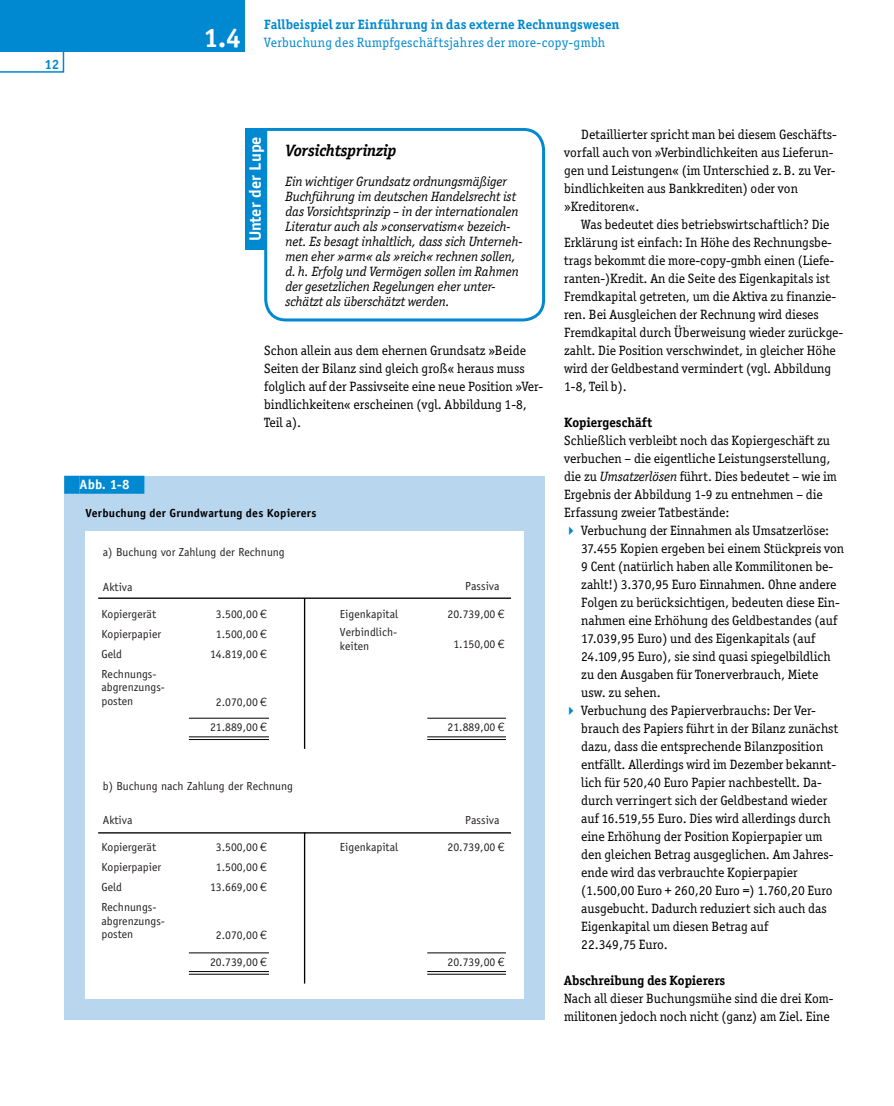
<style>
.page{position:relative;width:894px;height:1106px;background:#fff}
.page>*{position:absolute;margin:0;border:0;box-sizing:border-box;transform-origin:0 0}
.t1{font:700 27px "Officina Sans LT";color:#fff}
.t2{font:italic 700 16.5px "Officina Ser ITC";color:#000}
.t3{font:700 16.5px "Officina Sans LT";color:#fff}
.t4{font:13.5px/18px "Officina Ser ITC";color:#000}
.t5{font:italic 13.5px/15px "Officina Ser ITC";color:#000}
.t6{font:700 13.5px/18px "Officina Ser ITC";letter-spacing:.015em;color:#0089d0}
.t7{font:700 13.5px "Officina Ser ITC";color:#000}
.t8{font:700 13.5px "Officina Sans LT";color:#fff}
.t9{font:700 13.5px "Officina Sans LT";color:#0089d0}
.t10{font:11.7px/13.5px "Officina Sans LT";color:#231f20}
.t11{font:700 11.7px "Officina Sans LT";letter-spacing:.02em;color:#000}
.s1{font-weight:400}
.s2{font-family:"Linotype Euro Font Gto P";color:#000}
.s3{font-style:italic}
.s4{font-weight:700}
</style>
<div class="page">
<svg style="left:0;top:51px;width:64px;height:22px"></svg>
<div style="left:0;top:0;width:245px;height:51px;background:#0089d0"></div>
<div style="left:64px;top:476px;width:481px;height:543px;background:#b9d6ef"></div>
<div style="left:64px;top:476px;width:15px;height:18px;background:#0089d0"></div>
<div style="left:79px;top:476px;width:51px;height:18px;background:#0089d0"></div>
<div style="left:130px;top:476px;width:14px;height:18px;background:#0089d0"></div>
<div style="left:85px;top:531px;width:438px;height:465px;background:#fff"></div>
<hr style="left:189px;top:718px;width:80px;height:1px;background:#000">
<hr style="left:427px;top:718px;width:79px;height:1px;background:#000">
<hr style="left:98px;top:597px;width:413px;height:2px;background:#000">
<hr style="left:304px;top:598px;width:1px;height:151px;background:#000">
<hr style="left:189px;top:736px;width:80px;height:1px;background:#000">
<hr style="left:427px;top:736px;width:79px;height:1px;background:#000">
<hr style="left:189px;top:739px;width:80px;height:1px;background:#000">
<hr style="left:427px;top:739px;width:79px;height:1px;background:#000">
<hr style="left:189px;top:952px;width:80px;height:1px;background:#000">
<hr style="left:427px;top:952px;width:79px;height:1px;background:#000">
<hr style="left:98px;top:832px;width:413px;height:1px;background:#000">
<hr style="left:304px;top:833px;width:1px;height:150px;background:#000">
<hr style="left:189px;top:971px;width:80px;height:1px;background:#000">
<hr style="left:427px;top:971px;width:79px;height:1px;background:#000">
<hr style="left:189px;top:974px;width:80px;height:1px;background:#000">
<hr style="left:427px;top:974px;width:79px;height:1px;background:#000">
<svg style="left:264px;top:128px;width:282px;height:194px"></svg>
<div style="left:245px;top:128px;width:21px;height:122px;background:#0089d0"></div>
<p class="t9" style="left:44px;top:56px;width:16px">12</p>
<p class="t1" style="left:203px;top:21px;width:39px">1.4</p>
<p class="t6" style="left:264px;top:15px;width:357px">Fallbeispiel zur Einführung in das externe Rechnungswesen<br><span class="s1">Verbuchung des Rumpfgeschäftsjahres der more-copy-gmbh</span></p>
<p class="t3" style="left:245px;top:241px;width:107px;rotate:-90deg">Unter der Lupe</p>
<p class="t2" style="left:285px;top:140px;width:112px">Vorsichtsprinzip</p>
<p class="t5" style="left:285px;top:174px;width:238px">Ein wichtiger Grundsatz ordnungsmäßiger Buchführung im deutschen Handelsrecht ist das Vorsichtsprinzip – in der internationalen Literatur auch als »conservatism« bezeich&shy;net. Es besagt inhaltlich, dass sich Unterneh&shy;men eher »arm« als »reich« rechnen sollen, d.h. Erfolg und Vermögen sollen im Rahmen der gesetzlichen Regelungen eher unter&shy;schätzt als überschätzt werden.</p>
<p class="t8" style="left:79px;top:476px;width:52px">Abb. 1-8</p>
<p class="t4" style="left:264px;top:341px;width:280px">Schon allein aus dem ehernen Grundsatz »Beide Seiten der Bilanz sind gleich groß« heraus muss folglich auf der Passivseite eine neue Position »Ver&shy;bindlichkeiten« erscheinen (vgl. Abbildung 1-8, Teil a).</p>
<p class="t11" style="left:85px;top:506px;width:232px">Verbuchung der Grundwartung des Kopierers</p>
<p class="t10" style="left:103px;top:546px;width:183px">a) Buchung vor Zahlung der Rechnung</p>
<p class="t10" style="left:103px;top:580px;width:31px">Aktiva</p>
<p class="t10" style="left:465px;top:579px;width:36px">Passiva</p>
<p class="t10" style="left:101px;top:607px;width:56px">Kopiergerät</p>
<p class="t10" style="left:216px;top:607px;width:52px">3.500,00 <span class="s2">C</span></p>
<p class="t10" style="left:340px;top:607px;width:60px">Eigenkapital</p>
<p class="t10" style="left:447px;top:607px;width:58px">20.739,00 <span class="s2">C</span></p>
<p class="t10" style="left:101px;top:627px;width:61px">Kopierpapier</p>
<p class="t10" style="left:216px;top:627px;width:52px">1.500,00 <span class="s2">C</span></p>
<p class="t10" style="left:101px;top:647px;width:22px">Geld</p>
<p class="t10" style="left:210px;top:647px;width:58px">14.819,00 <span class="s2">C</span></p>
<p class="t10" style="left:101px;top:667px;width:65px">Rechnungs&shy;abgrenzungs&shy;posten</p>
<p class="t10" style="left:340px;top:626px;width:59px">Verbindlich&shy;keiten</p>
<p class="t10" style="left:453px;top:638px;width:52px">1.150,00 <span class="s2">C</span></p>
<p class="t10" style="left:210px;top:689px;width:58px;line-height:25.3px;text-align:center">2.070,00 <span class="s2">C<br></span>21.889,00 <span class="s2">C</span></p>
<p class="t10" style="left:447px;top:720px;width:58px">21.889,00 <span class="s2">C</span></p>
<p class="t10" style="left:103px;top:779px;width:192px">b) Buchung nach Zahlung der Rechnung</p>
<p class="t10" style="left:103px;top:814px;width:31px">Aktiva</p>
<p class="t10" style="left:465px;top:814px;width:36px">Passiva</p>
<p class="t10" style="left:101px;top:840px;width:56px">Kopiergerät</p>
<p class="t10" style="left:216px;top:840px;width:52px">3.500,00 <span class="s2">C</span></p>
<p class="t10" style="left:340px;top:840px;width:60px">Eigenkapital</p>
<p class="t10" style="left:447px;top:840px;width:58px">20.739,00 <span class="s2">C</span></p>
<p class="t10" style="left:101px;top:860px;width:61px">Kopierpapier</p>
<p class="t10" style="left:216px;top:860px;width:52px">1.500,00 <span class="s2">C</span></p>
<p class="t10" style="left:101px;top:880px;width:22px">Geld</p>
<p class="t10" style="left:210px;top:880px;width:58px">13.669,00 <span class="s2">C</span></p>
<p class="t10" style="left:101px;top:900px;width:65px">Rechnungs&shy;abgrenzungs&shy;posten</p>
<p class="t10" style="left:216px;top:928px;width:52px">2.070,00 <span class="s2">C</span></p>
<p class="t10" style="left:210px;top:955px;width:58px">20.739,00 <span class="s2">C</span></p>
<p class="t10" style="left:447px;top:955px;width:58px">20.739,00 <span class="s2">C</span></p>
<p class="t4" style="left:581px;top:125px;width:257px">Detaillierter spricht man bei diesem Geschäfts-</p>
<p class="t4" style="left:564px;top:143px;width:271px">vorfall auch von »Verbindlichkeiten aus Lieferun-</p>
<p class="t4" style="left:564px;top:161px;width:273px">gen und Leistungen« (im Unterschied z.B. zu Ver-</p>
<p class="t4" style="left:564px;top:179px;width:235px">bindlichkeiten aus Bankkrediten) oder von</p>
<p class="t4" style="left:564px;top:197px;width:77px">»Kreditoren«.</p>
<p class="t4" style="left:581px;top:215px;width:250px">Was bedeutet dies betriebswirtschaftlich? Die</p>
<p class="t4" style="left:564px;top:233px;width:269px">Erklärung ist einfach: In Höhe des Rechnungsbe-</p>
<p class="t4" style="left:564px;top:251px;width:271px">trags bekommt die more-copy-gmbh einen (Liefe-</p>
<p class="t4" style="left:564px;top:269px;width:267px">ranten-)Kredit. An die Seite des Eigenkapitals ist</p>
<p class="t4" style="left:564px;top:287px;width:273px">Fremdkapital getreten, um die Aktiva zu finanzie-</p>
<p class="t4" style="left:564px;top:305px;width:256px">ren. Bei Ausgleichen der Rechnung wird dieses</p>
<p class="t4" style="left:564px;top:323px;width:280px">Fremdkapital durch Überweisung wieder zurückge-</p>
<p class="t4" style="left:564px;top:341px;width:273px">zahlt. Die Position verschwindet, in gleicher Höhe</p>
<p class="t4" style="left:564px;top:359px;width:268px">wird der Geldbestand vermindert (vgl. Abbildung</p>
<p class="t4" style="left:564px;top:377px;width:64px">1-8, Teil b).</p>
<p class="t7" style="left:564px;top:414px;width:89px">Kopiergeschäft</p>
<p class="t4" style="left:564px;top:431px;width:267px">Schließlich verbleibt noch das Kopiergeschäft zu</p>
<p class="t4" style="left:564px;top:449px;width:268px">verbuchen – die eigentliche Leistungserstellung,</p>
<p class="t4" style="left:564px;top:467px;width:274px">die zu <span class="s3">Umsatzerlösen</span> führt. Dies bedeutet – wie im</p>
<p class="t4" style="left:564px;top:485px;width:260px">Ergebnis der Abbildung 1-9 zu entnehmen – die</p>
<p class="t4" style="left:564px;top:503px;width:167px">Erfassung zweier Tatbestände:</p>
<p class="t4" style="left:581px;top:521px;width:249px">Verbuchung der Einnahmen als Umsatzerlöse:</p>
<p class="t4" style="left:581px;top:539px;width:264px">37.455 Kopien ergeben bei einem Stückpreis von</p>
<p class="t4" style="left:581px;top:557px;width:253px">9 Cent (natürlich haben alle Kommilitonen be-</p>
<p class="t4" style="left:581px;top:575px;width:257px">zahlt!) 3.370,95 Euro Einnahmen. Ohne andere</p>
<p class="t4" style="left:581px;top:593px;width:260px">Folgen zu berücksichtigen, bedeuten diese Ein-</p>
<p class="t4" style="left:581px;top:611px;width:257px">nahmen eine Erhöhung des Geldbestandes (auf</p>
<p class="t4" style="left:581px;top:629px;width:235px">17.039,95 Euro) und des Eigenkapitals (auf</p>
<p class="t4" style="left:581px;top:647px;width:251px">24.109,95 Euro), sie sind quasi spiegelbildlich</p>
<p class="t4" style="left:581px;top:665px;width:238px">zu den Ausgaben für Tonerverbrauch, Miete</p>
<p class="t4" style="left:581px;top:683px;width:81px">usw. zu sehen.</p>
<p class="t4" style="left:581px;top:701px;width:236px">Verbuchung des Papierverbrauchs: Der Ver-</p>
<p class="t4" style="left:581px;top:719px;width:258px">brauch des Papiers führt in der Bilanz zunächst</p>
<p class="t4" style="left:581px;top:737px;width:243px">dazu, dass die entsprechende Bilanzposition</p>
<p class="t4" style="left:581px;top:755px;width:256px">entfällt. Allerdings wird im Dezember bekannt-</p>
<p class="t4" style="left:581px;top:773px;width:242px">lich für 520,40 Euro Papier nachbestellt. Da-</p>
<p class="t4" style="left:581px;top:791px;width:247px">durch verringert sich der Geldbestand wieder</p>
<p class="t4" style="left:581px;top:809px;width:251px">auf 16.519,55 Euro. Dies wird allerdings durch</p>
<p class="t4" style="left:581px;top:827px;width:243px">eine Erhöhung der Position Kopierpapier um</p>
<p class="t4" style="left:581px;top:845px;width:254px">den gleichen Betrag ausgeglichen. Am Jahres-</p>
<p class="t4" style="left:581px;top:863px;width:218px">ende wird das verbrauchte Kopierpapier</p>
<p class="t4" style="left:581px;top:881px;width:253px">(1.500,00 Euro + 260,20 Euro =) 1.760,20 Euro</p>
<p class="t4" style="left:581px;top:899px;width:247px">ausgebucht. Dadurch reduziert sich auch das</p>
<p class="t4" style="left:581px;top:917px;width:188px">Eigenkapital um diesen Betrag auf</p>
<p class="t4" style="left:581px;top:935px;width:88px">22.349,75 Euro.</p>
<p class="t4" style="left:564px;top:971px;width:271px"><span class="s4">Abschreibung des Kopierers<br></span>Nach all dieser Buchungsmühe sind die drei Kom&shy;militonen jedoch noch nicht (ganz) am Ziel. Eine</p>
</div>
